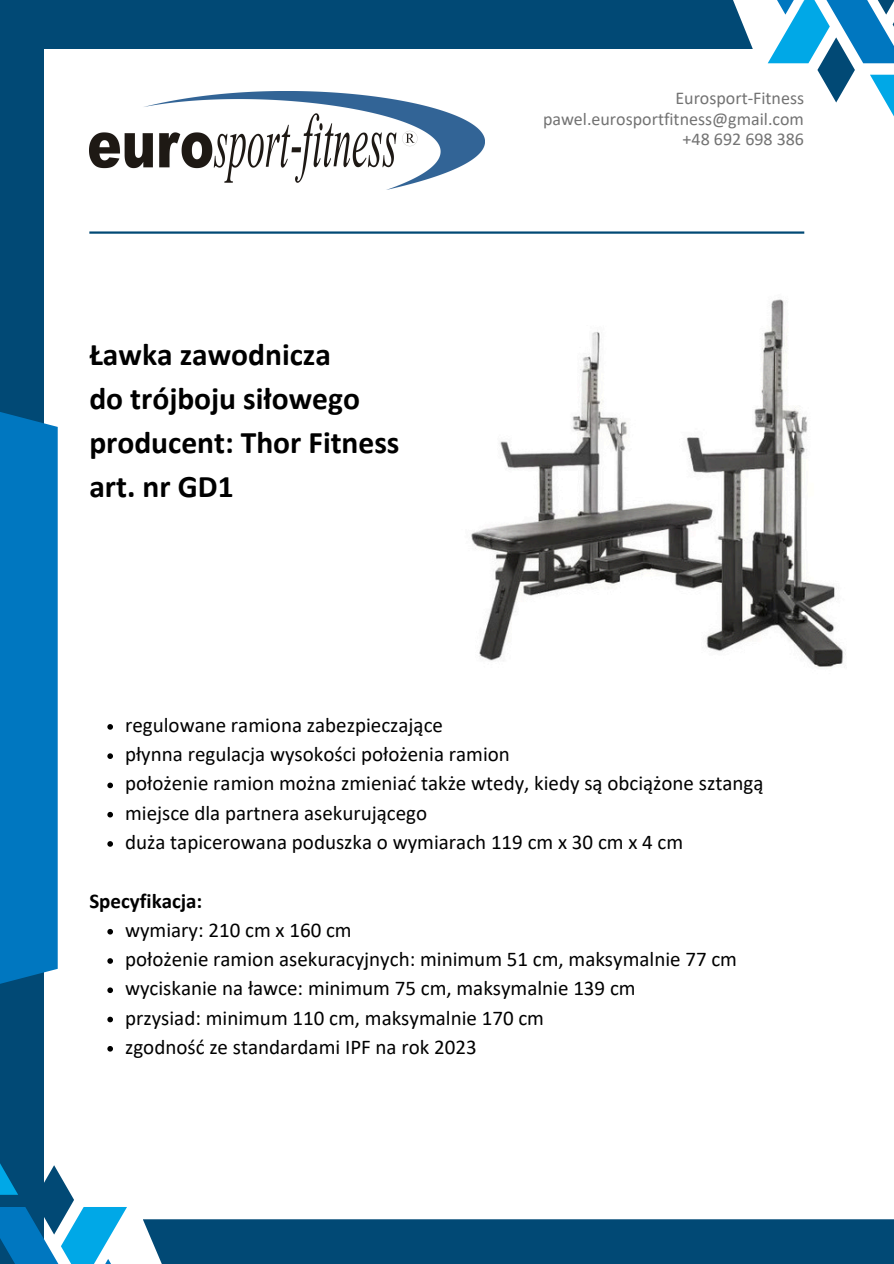
<style>
.page{position:relative;width:894px;height:1264px;background:#fff}
.page>*{position:absolute;margin:0;border:0;box-sizing:border-box;transform-origin:0 0}
.t1{font:700 31.5px/43.8px "Calibri";color:#000}
.t2{font:21px "Calibri";color:#000}
.t3{font:700 21px "Calibri";color:#000}
.t4{font:18px "Calibri";color:#737373}
</style>
<div class="page">
<svg style="left:767px;top:0;width:126px;height:115px"></svg>
<div style="left:0;top:40px;width:44px;height:1223px;background:#014975"></div>
<svg style="left:0;top:1163px;width:127px;height:100px"></svg>
<hr style="left:89px;top:231px;width:715px;height:3px;background:#014975">
<div style="left:0;top:0;width:752px;height:49px;background:#014975"></div>
<div style="left:143px;top:1219px;width:750px;height:44px;background:#014975"></div>
<div style="left:0;top:404px;width:58px;height:587px;background:#0077c0"></div>
<img style="left:89px;top:91px;width:395px;height:98px">
<img style="left:471px;top:299px;width:375px;height:368px">
<svg style="left:107px;top:724px;width:6px;height:5px"></svg>
<svg style="left:107px;top:753px;width:6px;height:6px"></svg>
<svg style="left:107px;top:782px;width:6px;height:6px"></svg>
<svg style="left:107px;top:811px;width:6px;height:6px"></svg>
<svg style="left:107px;top:841px;width:6px;height:5px"></svg>
<svg style="left:107px;top:928px;width:6px;height:6px"></svg>
<svg style="left:107px;top:958px;width:6px;height:5px"></svg>
<svg style="left:107px;top:987px;width:6px;height:6px"></svg>
<svg style="left:107px;top:1016px;width:6px;height:6px"></svg>
<svg style="left:107px;top:1046px;width:6px;height:5px"></svg>
<p class="t1" style="left:89px;top:335px;width:311px">Ławka zawodnicza<br>do trójboju siłowego producent: Thor Fitness art. nr GD1</p>
<p class="t4" style="left:675px;top:91px;width:130px">Eurosport-Fitness</p>
<p class="t4" style="left:543px;top:111px;width:262px">pawel.eurosportfitness@gmail.com</p>
<p class="t4" style="left:682px;top:132px;width:123px">+48 692 698 386</p>
<h1 class="t2" style="left:125px;top:716px;width:319px">regulowane ramiona zabezpieczające</h1>
<p class="t2" style="left:125px;top:745px;width:386px">płynna regulacja wysokości położenia ramion</p>
<p class="t2" style="left:125px;top:774px;width:639px">położenie ramion można zmieniać także wtedy, kiedy są obciążone sztangą</p>
<p class="t2" style="left:125px;top:804px;width:303px">miejsce dla partnera asekurującego</p>
<p class="t2" style="left:125px;top:833px;width:559px">duża tapicerowana poduszka o wymiarach 119 cm x 30 cm x 4 cm</p>
<p class="t3" style="left:89px;top:891px;width:114px">Specyfikacja:</p>
<h2 class="t2" style="left:125px;top:921px;width:228px">wymiary: 210 cm x 160 cm</h2>
<p class="t2" style="left:125px;top:950px;width:613px">położenie ramion asekuracyjnych: minimum 51 cm, maksymalnie 77 cm</p>
<p class="t2" style="left:125px;top:979px;width:512px">wyciskanie na ławce: minimum 75 cm, maksymalnie 139 cm</p>
<p class="t2" style="left:125px;top:1008px;width:420px">przysiad: minimum 110 cm, maksymalnie 170 cm</p>
<p class="t2" style="left:125px;top:1038px;width:353px">zgodność ze standardami IPF na rok 2023</p>
</div>
